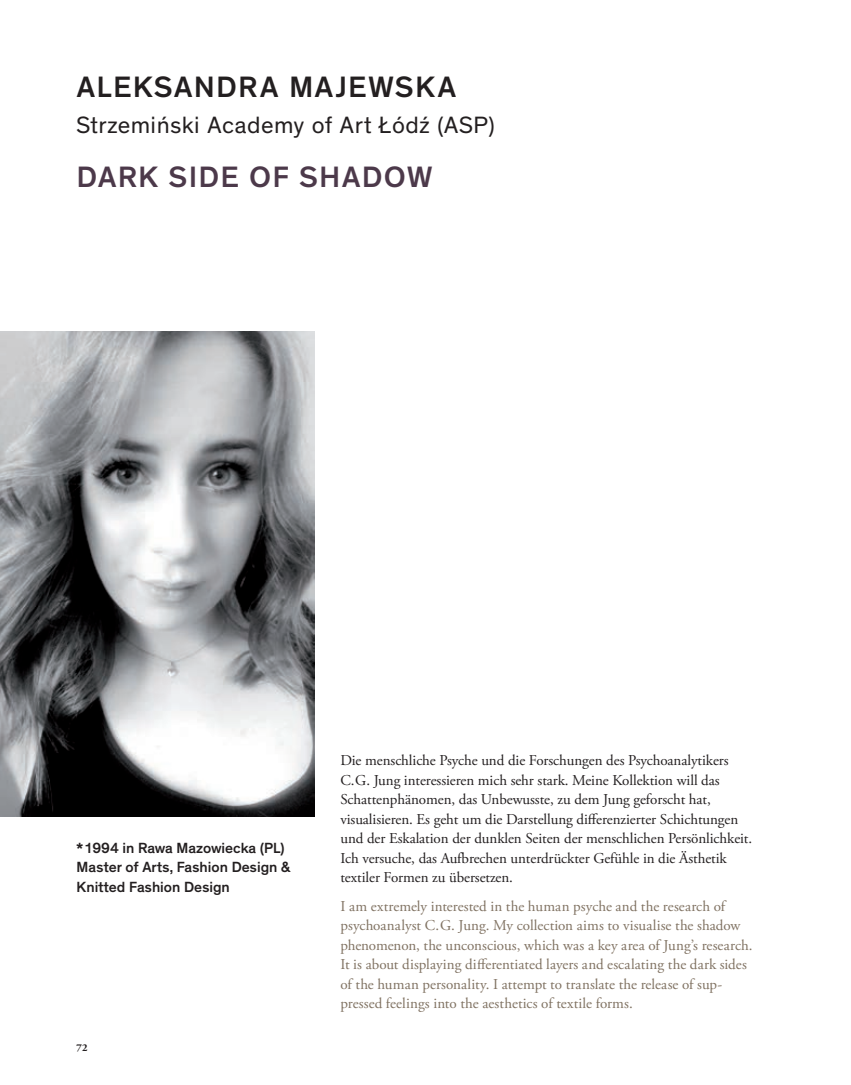
<style>
.page{position:relative;width:851px;height:1085px;background:#fff}
.page>*{position:absolute;margin:0;border:0;box-sizing:border-box;transform-origin:0 0}
.t1{font:500 30px "Theinhardt";letter-spacing:.06em;color:#231f20}
.t2{font:500 30px "Theinhardt";letter-spacing:.06em;color:#4c394a}
.t3{font:24px "Theinhardt";letter-spacing:.02em;color:#231f20}
.t4{font:15px/19.5px "Adobe Garamond Pro";letter-spacing:-.005em;color:#231f20}
.t5{font:15px/19.5px "Adobe Garamond Pro";letter-spacing:.005em;color:#807262}
.t6{font:500 15px/19.5px "Theinhardt";color:#231f20}
.t7{font:700 10.5px "Adobe Garamond Pro";color:#231f20}
</style>
<div class="page">
<img style="left:0;top:332px;width:315px;height:484px">
<p class="t1" style="left:77px;top:69px;width:381px">ALEKSANDRA MAJEWSKA</p>
<p class="t3" style="left:77px;top:111px;width:420px">Strzemiński Academy of Art Łódź (ASP)</p>
<p class="t2" style="left:77px;top:159px;width:357px">DARK SIDE OF SHADOW</p>
<p class="t6" style="left:77px;top:838px;width:210px">*1994 in Rawa Mazowiecka (PL)</p>
<p class="t6" style="left:77px;top:857px;width:215px">Master of Arts, Fashion Design &amp;<br>Knitted Fashion Design</p>
<p class="t7" style="left:77px;top:1040px;width:12px">72</p>
<p class="t4" style="left:340px;top:751px;width:413px">Die menschliche Psyche und die Forschungen des Psychoanalytikers C.G. Jung interessieren mich sehr stark. Meine Kollektion will das Schattenphänomen, das Unbewusste, zu dem Jung geforscht hat, visualisieren. Es geht um die Darstellung differenzierter Schichtungen und der Eskalation der dunklen Seiten der menschlichen Persönlichkeit.<br>Ich versuche, das Aufbrechen unterdrückter Gefühle in die Ästhetik textiler Formen zu übersetzen.</p>
<p class="t5" style="left:340px;top:896px;width:413px">I am extremely interested in the human psyche and the research of psychoanalyst C.G. Jung. My collection aims to visualise the shadow phenomenon, the unconscious, which was a key area of Jung’s research.<br>It is about displaying differentiated layers and escalating the dark sides of the human personality. I attempt to translate the release of sup&shy;pressed feelings into the aesthetics of textile forms.</p>
</div>
